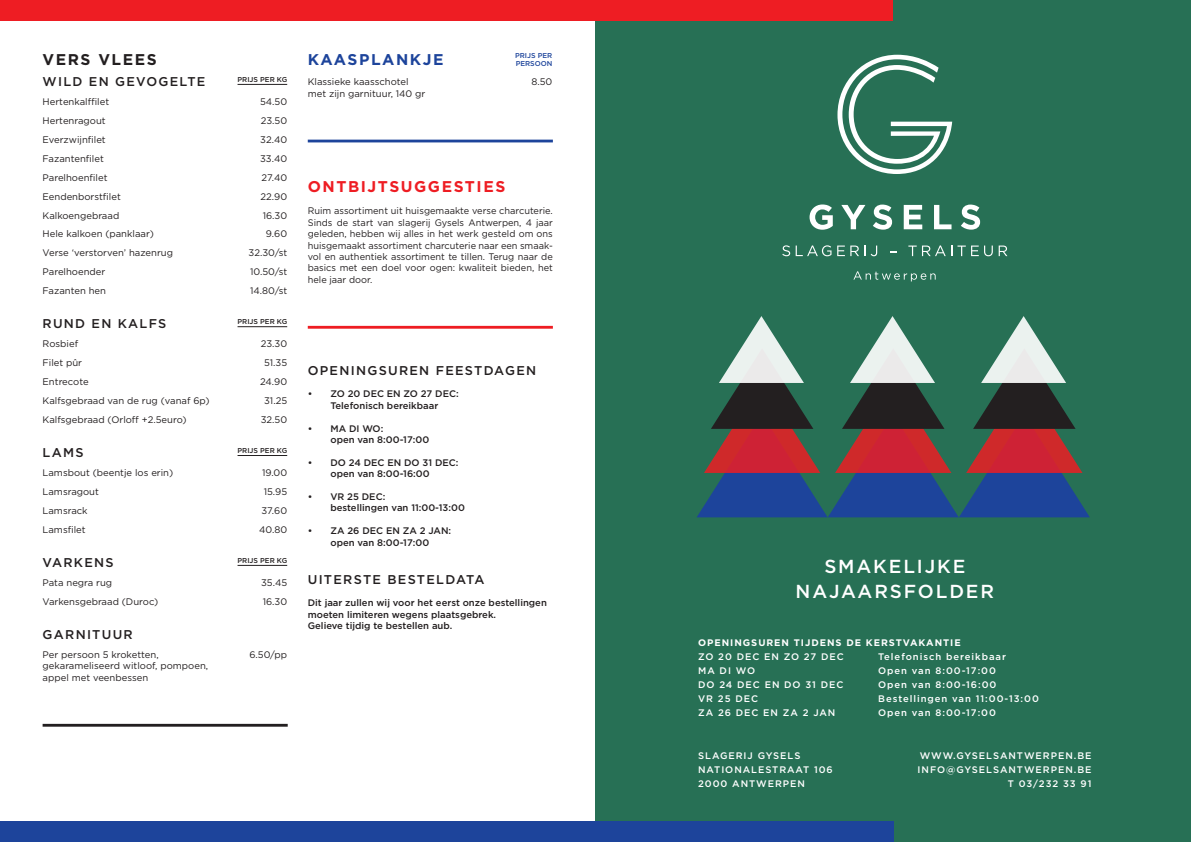
<style>
.page{position:relative;width:1191px;height:842px;background:#fff}
.page>*{position:absolute;margin:0;border:0;box-sizing:border-box;transform-origin:0 0}
.t1{font:500 18.8px/25.4px "Gotham";letter-spacing:.1em;color:#fff;text-align:center}
.t2{font:700 15.6px "Gotham";letter-spacing:.1em;color:#ee1d23}
.t3{font:700 15.6px "Gotham";letter-spacing:.1em;color:#1d449b}
.t4{font:700 15.6px "Gotham";letter-spacing:.1em;color:#231f20}
.t5{font:500 12.7px "Gotham";letter-spacing:.1em;color:#231f20}
.t6{font:9.5px/11.4px "Gotham";color:#231f20}
.t7{font:500 9.5px/11.4px "Gotham";color:#231f20}
.t8{font:500 9.5px/14px "Gotham";letter-spacing:.1em;color:#fff}
.t9{font:700 9.5px "Gotham";letter-spacing:.1em;color:#fff}
.t10{font:500 7.1px "Gotham";color:#231f20}
.t11{font:500 7.1px/8.5px "Gotham";color:#1d449b}
</style>
<div class="page">
<div style="left:596px;top:0;width:595px;height:842px;background:#277055"></div>
<div style="left:0;top:0;width:595px;height:20px;background:#ee1d23"></div>
<div style="left:568px;top:0;width:325px;height:20px;background:#ee1d23"></div>
<div style="left:0;top:822px;width:893px;height:20px;background:#1d449b"></div>
<svg style="left:697px;top:316px;width:392px;height:201px"></svg>
<hr style="left:237px;top:84px;width:50px;height:1px;background:#231f20">
<hr style="left:237px;top:326px;width:50px;height:1px;background:#231f20">
<hr style="left:237px;top:455px;width:50px;height:1px;background:#231f20">
<hr style="left:237px;top:565px;width:50px;height:1px;background:#231f20">
<hr style="left:43px;top:724px;width:245px;height:3px;background:#231f20">
<hr style="left:308px;top:140px;width:245px;height:2px;background:#1d449b">
<hr style="left:308px;top:326px;width:245px;height:3px;background:#ee1d23">
<svg style="left:837px;top:55px;width:115px;height:119px"></svg>
<svg style="left:809px;top:204px;width:23px;height:26px"></svg>
<svg style="left:841px;top:205px;width:24px;height:24px"></svg>
<svg style="left:873px;top:205px;width:19px;height:25px"></svg>
<svg style="left:903px;top:205px;width:19px;height:24px"></svg>
<svg style="left:934px;top:205px;width:17px;height:24px"></svg>
<svg style="left:961px;top:205px;width:19px;height:25px"></svg>
<svg style="left:782px;top:245px;width:49px;height:11px"></svg>
<svg style="left:837px;top:246px;width:40px;height:10px"></svg>
<svg style="left:908px;top:246px;width:8px;height:10px"></svg>
<svg style="left:922px;top:245px;width:23px;height:11px"></svg>
<svg style="left:951px;top:246px;width:14px;height:10px"></svg>
<svg style="left:971px;top:246px;width:7px;height:10px"></svg>
<svg style="left:984px;top:246px;width:8px;height:10px"></svg>
<svg style="left:998px;top:246px;width:9px;height:10px"></svg>
<svg style="left:853px;top:271px;width:82px;height:10px"></svg>
<h2 class="t4" style="left:43px;top:49px;width:116px">VERS VLEES</h2>
<h3 class="t5" style="left:43px;top:73px;width:164px">WILD EN GEVOGELTE</h3>
<p class="t10" style="left:237px;top:74px;width:51px">PRIJS PER KG</p>
<p class="t6" style="left:43px;top:96px;width:68px">Hertenkalffilet</p>
<p class="t6" style="left:260px;top:96px;width:29px">54.50</p>
<p class="t6" style="left:43px;top:115px;width:65px">Hertenragout</p>
<p class="t6" style="left:261px;top:115px;width:28px">23.50</p>
<p class="t6" style="left:43px;top:134px;width:65px">Everzwijnfilet</p>
<p class="t6" style="left:260px;top:134px;width:29px">32.40</p>
<p class="t6" style="left:43px;top:152px;width:63px">Fazantenfilet</p>
<p class="t6" style="left:260px;top:152px;width:29px">33.40</p>
<p class="t6" style="left:43px;top:171px;width:66px">Parelhoenfilet</p>
<p class="t6" style="left:261px;top:171px;width:27px">27.40</p>
<p class="t6" style="left:43px;top:190px;width:80px">Eendenborstfilet</p>
<p class="t6" style="left:260px;top:190px;width:28px">22.90</p>
<p class="t6" style="left:43px;top:209px;width:78px">Kalkoengebraad</p>
<p class="t6" style="left:263px;top:209px;width:26px">16.30</p>
<p class="t6" style="left:43px;top:228px;width:113px">Hele kalkoen (panklaar)</p>
<p class="t6" style="left:266px;top:228px;width:23px">9.60</p>
<p class="t6" style="left:43px;top:247px;width:132px">Verse ‘verstorven’ hazenrug</p>
<p class="t6" style="left:248px;top:247px;width:40px">32.30/st</p>
<p class="t6" style="left:43px;top:266px;width:64px">Parelhoender</p>
<p class="t6" style="left:250px;top:266px;width:39px">10.50/st</p>
<p class="t6" style="left:43px;top:285px;width:65px">Fazanten hen</p>
<p class="t6" style="left:250px;top:285px;width:39px">14.80/st</p>
<h3 class="t5" style="left:43px;top:316px;width:125px">RUND EN KALFS</h3>
<p class="t10" style="left:237px;top:317px;width:51px">PRIJS PER KG</p>
<p class="t6" style="left:43px;top:338px;width:37px">Rosbief</p>
<p class="t6" style="left:261px;top:338px;width:28px">23.30</p>
<p class="t6" style="left:43px;top:357px;width:41px">Filet pûr</p>
<p class="t6" style="left:264px;top:357px;width:25px">51.35</p>
<p class="t6" style="left:43px;top:376px;width:48px">Entrecote</p>
<p class="t6" style="left:260px;top:376px;width:29px">24.90</p>
<p class="t6" style="left:43px;top:395px;width:169px">Kalfsgebraad van de rug (vanaf 6p)</p>
<p class="t6" style="left:264px;top:395px;width:25px">31.25</p>
<p class="t6" style="left:43px;top:414px;width:146px">Kalfsgebraad (Orloff +2.5euro)</p>
<p class="t6" style="left:261px;top:414px;width:28px">32.50</p>
<h3 class="t5" style="left:43px;top:444px;width:42px">LAMS</h3>
<p class="t10" style="left:237px;top:445px;width:51px">PRIJS PER KG</p>
<p class="t6" style="left:43px;top:467px;width:132px">Lamsbout (beentje los erin)</p>
<p class="t6" style="left:262px;top:467px;width:27px">19.00</p>
<p class="t6" style="left:43px;top:486px;width:58px">Lamsragout</p>
<p class="t6" style="left:264px;top:486px;width:25px">15.95</p>
<p class="t6" style="left:43px;top:505px;width:47px">Lamsrack</p>
<p class="t6" style="left:262px;top:505px;width:27px">37.60</p>
<p class="t6" style="left:43px;top:524px;width:45px">Lamsfilet</p>
<p class="t6" style="left:259px;top:524px;width:30px">40.80</p>
<h3 class="t5" style="left:43px;top:554px;width:73px">VARKENS</h3>
<p class="t10" style="left:237px;top:555px;width:51px">PRIJS PER KG</p>
<p class="t6" style="left:43px;top:577px;width:71px">Pata negra rug</p>
<p class="t6" style="left:261px;top:577px;width:28px">35.45</p>
<p class="t6" style="left:43px;top:596px;width:117px">Varkensgebraad (Duroc)</p>
<p class="t6" style="left:263px;top:596px;width:26px">16.30</p>
<h3 class="t5" style="left:43px;top:626px;width:92px">GARNITUUR</h3>
<p class="t6" style="left:43px;top:649px;width:167px">Per persoon 5 kroketten, gekarameliseerd witloof, pompoen, appel met veenbessen</p>
<p class="t6" style="left:249px;top:649px;width:39px">6.50/pp</p>
<h2 class="t3" style="left:308px;top:49px;width:137px">KAASPLANKJE</h2>
<p class="t11" style="left:515px;top:51px;width:39px">PRIJS PER<br>PERSOON</p>
<p class="t6" style="left:308px;top:76px;width:119px">Klassieke kaasschotel met zijn garnituur, 140 gr</p>
<p class="t6" style="left:531px;top:76px;width:22px">8.50</p>
<h2 class="t2" style="left:308px;top:176px;width:199px">ONTBIJTSUGGESTIES</h2>
<p class="t6" style="left:308px;top:205px;width:247px;text-align:justify">Ruim assortiment uit huisgemaakte verse charcuterie.<br>Sinds de start van slagerij Gysels Antwerpen, 4 jaar geleden, hebben wij alles in het werk gesteld om ons huisgemaakt assortiment charcuterie naar een smaak&shy;vol en authentiek assortiment te tillen. Terug naar de basics met een doel voor ogen: kwaliteit bieden, het hele jaar door.</p>
<h3 class="t5" style="left:308px;top:362px;width:230px">OPENINGSUREN FEESTDAGEN</h3>
<p class="t7" style="left:308px;top:388px;width:152px;text-align:center">• ZO 20 DEC EN ZO 27 DEC:<br>Telefonisch bereikbaar</p>
<p class="t7" style="left:330px;top:422px;width:100px;text-indent:-23px">• MA DI WO:<br>open van 8:00-17:00</p>
<p class="t7" style="left:330px;top:456px;width:129px;text-indent:-23px">• DO 24 DEC EN DO 31 DEC: open van 8:00-16:00</p>
<p class="t7" style="left:330px;top:491px;width:136px;text-indent:-23px">• VR 25 DEC:<br>bestellingen van 11:00-13:00</p>
<p class="t7" style="left:308px;top:525px;width:145px;text-align:center">• ZA 26 DEC EN ZA 2 JAN: open van 8:00-17:00</p>
<h3 class="t5" style="left:308px;top:571px;width:178px">UITERSTE BESTELDATA</h3>
<p class="t7" style="left:308px;top:597px;width:241px">Dit jaar zullen wij voor het eerst onze bestellingen moeten limiteren wegens plaatsgebrek.<br>Gelieve tijdig te bestellen aub.</p>
<h1 class="t1" style="left:795px;top:553px;width:200px">SMAKELIJKE<br>NAJAARSFOLDER</h1>
<p class="t9" style="left:698px;top:636px;width:264px">OPENINGSUREN TIJDENS DE KERSTVAKANTIE</p>
<p class="t8" style="left:698px;top:649px;width:147px">ZO 20 DEC EN ZO 27 DEC</p>
<p class="t8" style="left:878px;top:649px;width:129px">Telefonisch bereikbaar</p>
<p class="t8" style="left:698px;top:663px;width:58px">MA DI WO</p>
<p class="t8" style="left:878px;top:663px;width:119px">Open van 8:00-17:00</p>
<p class="t8" style="left:698px;top:677px;width:147px">DO 24 DEC EN DO 31 DEC</p>
<p class="t8" style="left:878px;top:677px;width:120px">Open van 8:00-16:00</p>
<p class="t8" style="left:698px;top:691px;width:61px">VR 25 DEC</p>
<p class="t8" style="left:878px;top:691px;width:162px">Bestellingen van 11:00-13:00</p>
<p class="t8" style="left:698px;top:705px;width:139px">ZA 26 DEC EN ZA 2 JAN</p>
<p class="t8" style="left:878px;top:705px;width:119px">Open van 8:00-17:00</p>
<p class="t8" style="left:698px;top:749px;width:136px">SLAGERIJ GYSELS<br>NATIONALESTRAAT 106<br>2000 ANTWERPEN</p>
<p class="t8" style="left:917px;top:749px;width:175px;text-align:right">WWW.GYSELSANTWERPEN.BE<br>INFO@GYSELSANTWERPEN.BE<br>T 03/232 33 91</p>
</div>
